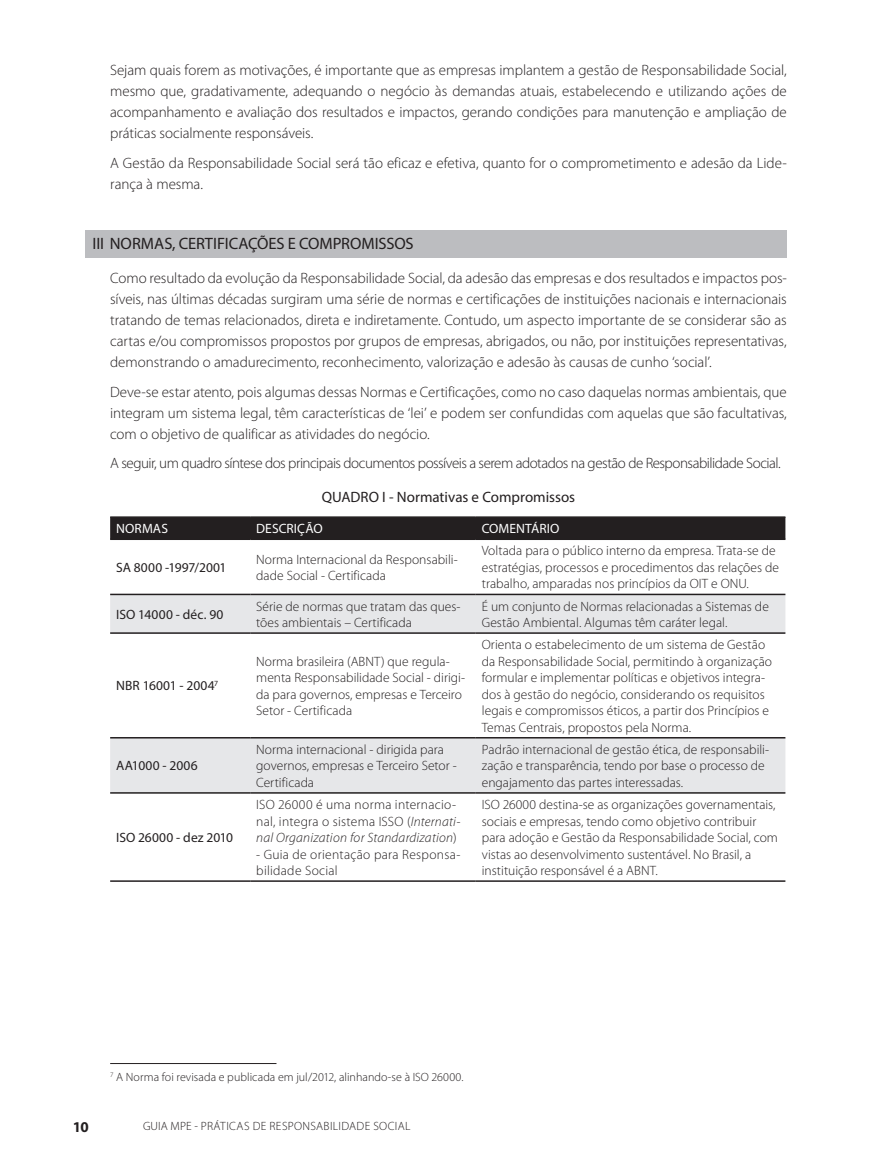
<style>
.page{position:relative;width:872px;height:1170px;background:#fff}
.page>*{position:absolute;margin:0;border:0;box-sizing:border-box;transform-origin:0 0}
.Sub_título{font:16.5px "Myriad Pro";letter-spacing:-.005em;color:#231f20}
.Texto_corrido{font:300 15px/21px "Myriad Pro";letter-spacing:-.005em;color:#231f20;text-align:justify}
.Texto_corrido-2{font:300 15px "Myriad Pro";letter-spacing:-.035em;color:#231f20}
.Texto_corrido-3{font:15px "Myriad Pro";color:#231f20}
.t1{font:700 15px "Myriad Pro";color:#231f20}
.Texto_tabela{font:300 13.5px/16.5px "Myriad Pro";color:#231f20}
.Texto_tabela-2{font:300 13.5px/16.5px "Myriad Pro";letter-spacing:.02em;color:#231f20}
.Texto_tabela-3{font:13.5px "Myriad Pro";letter-spacing:.005em;color:#231f20}
.Texto_tabela-4{font:300 13.5px/16.5px "Myriad Pro";letter-spacing:.025em;color:#231f20}
.Texto_tabela-5{font:13.5px "Myriad Pro";letter-spacing:.01em;color:#fff}
.referências_barra{font:300 12px "Myriad Pro";letter-spacing:.01em;color:#231f20}
.s1{font-style:italic}
</style>
<div class="page">
<div style="left:85px;top:230px;width:702px;height:27px;background:#bcbdc0"></div>
<div style="left:110px;top:518px;width:675px;height:20px;background:#231f20"></div>
<div style="left:110px;top:595px;width:675px;height:37px;background:#e6e7e9"></div>
<div style="left:110px;top:738px;width:675px;height:54px;background:#e6e7e9"></div>
<hr style="left:110px;top:516px;width:140px;height:2px;background:#231f20">
<hr style="left:250px;top:516px;width:226px;height:2px;background:#231f20">
<hr style="left:476px;top:516px;width:309px;height:2px;background:#231f20">
<hr style="left:110px;top:538px;width:140px;height:2px;background:#231f20">
<hr style="left:250px;top:538px;width:226px;height:2px;background:#231f20">
<hr style="left:476px;top:538px;width:309px;height:2px;background:#231f20">
<hr style="left:110px;top:593px;width:140px;height:2px;background:#231f20">
<hr style="left:250px;top:593px;width:226px;height:2px;background:#231f20">
<hr style="left:476px;top:593px;width:309px;height:2px;background:#231f20">
<hr style="left:110px;top:632px;width:140px;height:1px;background:#231f20">
<hr style="left:250px;top:632px;width:226px;height:1px;background:#231f20">
<hr style="left:476px;top:632px;width:309px;height:1px;background:#231f20">
<hr style="left:110px;top:737px;width:140px;height:1px;background:#231f20">
<hr style="left:250px;top:737px;width:226px;height:1px;background:#231f20">
<hr style="left:476px;top:737px;width:309px;height:1px;background:#231f20">
<hr style="left:110px;top:792px;width:140px;height:1px;background:#231f20">
<hr style="left:250px;top:792px;width:226px;height:1px;background:#231f20">
<hr style="left:476px;top:792px;width:309px;height:1px;background:#231f20">
<hr style="left:110px;top:880px;width:140px;height:1px;background:#231f20">
<hr style="left:250px;top:880px;width:226px;height:1px;background:#231f20">
<hr style="left:476px;top:880px;width:309px;height:1px;background:#231f20">
<hr style="left:110px;top:1063px;width:166px;height:1px;background:#231f20">
<p class="Texto_corrido" style="left:110px;top:60px;width:678px">Sejam quais forem as motivações, é importante que as empresas implantem a gestão de Responsabilidade Social, mesmo que, gradativamente, adequando o negócio às demandas atuais, estabelecendo e utilizando ações de acompanhamento e avaliação dos resultados e impactos, gerando condições para manutenção e ampliação de práticas socialmente responsáveis.</p>
<p class="Texto_corrido" style="left:110px;top:152px;width:678px">A Gestão da Responsabilidade Social será tão eficaz e efetiva, quanto for o comprometimento e adesão da Lide&shy;rança à mesma.</p>
<p class="Sub_título" style="left:92px;top:233px;width:323px">III NORMAS, CERTIFICAÇÕES E COMPROMISSOS</p>
<p class="Texto_corrido" style="left:110px;top:268px;width:678px">Como resultado da evolução da Responsabilidade Social, da adesão das empresas e dos resultados e impactos pos&shy;síveis, nas últimas décadas surgiram uma série de normas e certificações de instituições nacionais e internacionais tratando de temas relacionados, direta e indiretamente. Contudo, um aspecto importante de se considerar são as cartas e/ou compromissos propostos por grupos de empresas, abrigados, ou não, por instituições representativas, demonstrando o amadurecimento, reconhecimento, valorização e adesão às causas de cunho ‘social’.</p>
<p class="Texto_corrido" style="left:110px;top:381px;width:678px">Deve-se estar atento, pois algumas dessas Normas e Certificações, como no caso daquelas normas ambientais, que integram um sistema legal, têm características de ‘lei’ e podem ser confundidas com aquelas que são facultativas, com o objetivo de qualificar as atividades do negócio.</p>
<p class="Texto_corrido-2" style="left:110px;top:455px;width:672px">A seguir, um quadro síntese dos principais documentos possíveis a serem adotados na gestão de Responsabilidade Social.</p>
<p class="Texto_corrido-3" style="left:322px;top:487px;width:255px">QUADRO I - Normativas e Compromissos</p>
<p class="Texto_tabela-5" style="left:116px;top:520px;width:53px">NORMAS</p>
<p class="Texto_tabela-5" style="left:256px;top:520px;width:68px">DESCRIÇÃO</p>
<p class="Texto_tabela-5" style="left:482px;top:520px;width:79px">COMENTÁRIO</p>
<p class="Texto_tabela-3" style="left:116px;top:559px;width:112px">SA 8000 -1997/2001</p>
<p class="Texto_tabela" style="left:256px;top:551px;width:203px">Norma Internacional da Responsabili&shy;dade Social - Certificada</p>
<p class="Texto_tabela" style="left:482px;top:543px;width:299px">Voltada para o público interno da empresa. Trata-se de estratégias, processos e procedimentos das relações de trabalho, amparadas nos princípios da OIT e ONU.</p>
<p class="Texto_tabela-3" style="left:116px;top:606px;width:109px">ISO 14000 - déc. 90</p>
<p class="Texto_tabela" style="left:256px;top:598px;width:206px">Série de normas que tratam das ques&shy;tões ambientais – Certificada</p>
<p class="Texto_tabela" style="left:482px;top:598px;width:289px">É um conjunto de Normas relacionadas a Sistemas de<br>Gestão Ambiental. Algumas têm caráter legal.</p>
<p class="Texto_tabela-3" style="left:116px;top:677px;width:104px">NBR 16001 - 2004<sup>7</sup></p>
<p class="Texto_tabela-3" style="left:116px;top:757px;width:83px">AA1000 - 2006</p>
<p class="Texto_tabela-3" style="left:116px;top:829px;width:118px">ISO 26000 - dez 2010</p>
<p class="Texto_tabela" style="left:256px;top:653px;width:210px">Norma brasileira (ABNT) que regula&shy;menta Responsabilidade Social - dirigi&shy;da para governos, empresas e Terceiro Setor - Certificada</p>
<p class="Texto_tabela" style="left:482px;top:636px;width:292px">Orienta o estabelecimento de um sistema de Gestão da Responsabilidade Social, permitindo à organização formular e implementar políticas e objetivos integra&shy;dos à gestão do negócio, considerando os requisitos legais e compromissos éticos, a partir dos Princípios e Temas Centrais, propostos pela Norma.</p>
<p class="Texto_tabela" style="left:256px;top:741px;width:202px">Norma internacional - dirigida para governos, empresas e Terceiro Setor -<br>Certificada</p>
<p class="Texto_tabela" style="left:482px;top:741px;width:289px">Padrão internacional de gestão ética, de responsabili&shy;zação e transparência, tendo por base o processo de engajamento das partes interessadas.</p>
<p class="Texto_tabela-2" style="left:256px;top:796px;width:206px">ISO 26000 é uma norma internacio&shy;nal, integra o sistema ISSO (<span class="s1">Internati&shy;nal Organization for Standardization</span>)</p>
<p class="Texto_tabela-4" style="left:256px;top:846px;width:206px">- Guia de orientação para Responsa&shy;bilidade Social</p>
<p class="Texto_tabela" style="left:482px;top:796px;width:298px">ISO 26000 destina-se as organizações governamentais, sociais e empresas, tendo como objetivo contribuir para adoção e Gestão da Responsabilidade Social, com vistas ao desenvolvimento sustentável. No Brasil, a instituição responsável é a ABNT.</p>
<p class="referências_barra" style="left:110px;top:1070px;width:355px"><sup>7</sup> A Norma foi revisada e publicada em jul/2012, alinhando-se à ISO 26000.</p>
<p class="t1" style="left:73px;top:1117px;width:18px">10</p>
<p class="referências_barra" style="left:143px;top:1119px;width:269px">GUIA MPE - PRÁTICAS DE RESPONSABILIDADE SOCIAL</p>
</div>
